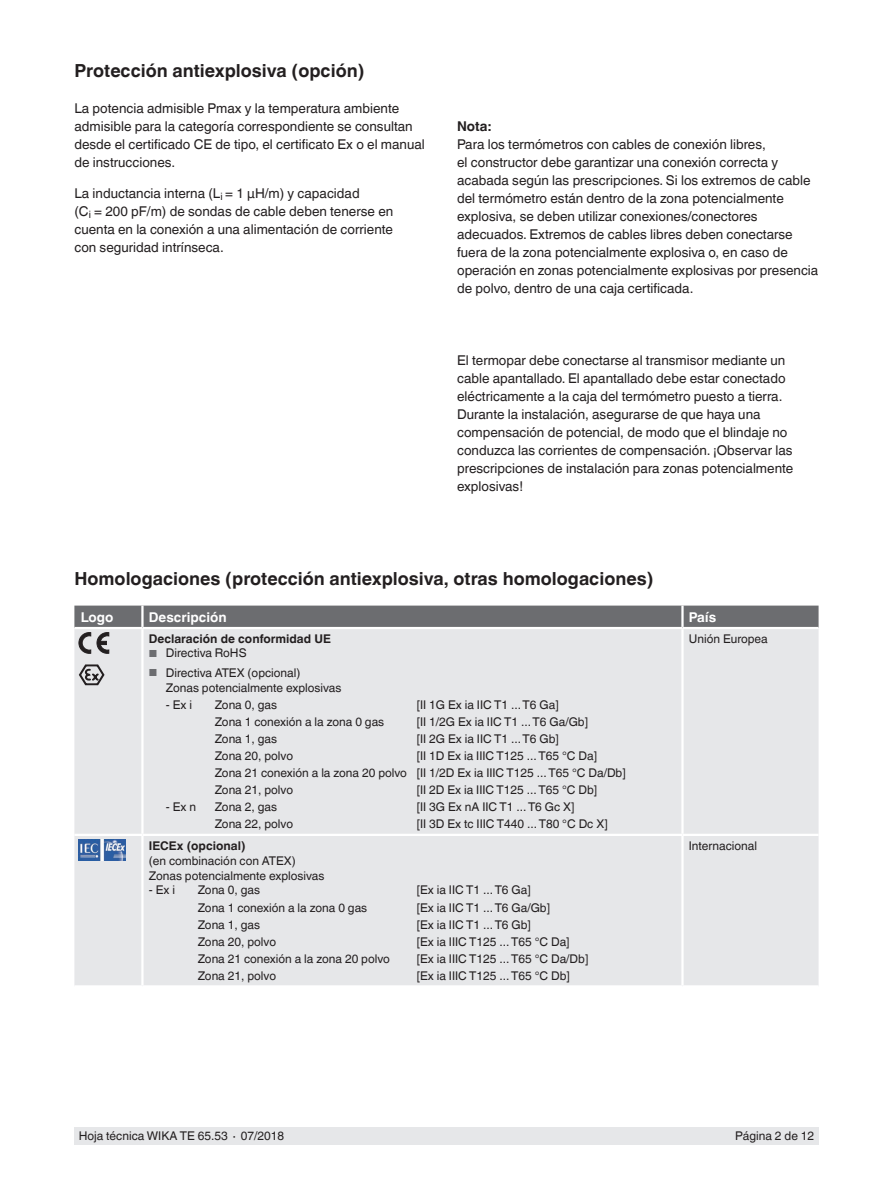
<style>
.page{position:relative;width:893px;height:1188px;background:#fff}
.page>*{position:absolute;margin:0;border:0;box-sizing:border-box;transform-origin:0 0}
.t1{font:700 18px "Helvetica World";color:#231f20}
.t2{font:13.5px/18px "Helvetica World";color:#231f20}
.t3{font:700 13.5px "Helvetica World";color:#fff}
.t4{font:700 13.5px "Helvetica World";color:#231f20}
.t5{font:12px/15px "Helvetica World";color:#231f20}
.t6{font:700 12px "Helvetica World";color:#231f20}
.s1{font-size:10.2px;color:#6c6d70}
</style>
<div class="page">
<div style="left:74px;top:1128px;width:745px;height:17px;background:#e6e7e9"></div>
<div style="left:74px;top:653px;width:745px;height:332px;background:#e6e7e9"></div>
<hr style="left:74px;top:834px;width:68px;height:2px;background:#fff">
<hr style="left:142px;top:834px;width:540px;height:2px;background:#fff">
<hr style="left:682px;top:834px;width:137px;height:2px;background:#fff">
<hr style="left:681px;top:629px;width:3px;height:205px;background:#fff">
<hr style="left:681px;top:836px;width:3px;height:149px;background:#fff">
<hr style="left:141px;top:629px;width:3px;height:205px;background:#fff">
<hr style="left:141px;top:836px;width:3px;height:149px;background:#fff">
<svg style="left:74px;top:606px;width:745px;height:47px;background:#afb0b3"></svg>
<svg style="left:79px;top:664px;width:26px;height:22px"></svg>
<img style="left:79px;top:839px;width:47px;height:21px">
<h1 class="t1" style="left:74px;top:60px;width:291px">Protección antiexplosiva (opción)</h1>
<p class="t2" style="left:74px;top:99px;width:352px">La potencia admisible Pmax y la temperatura ambiente admisible para la categoría correspondiente se consultan desde el certificado CE de tipo, el certificato Ex o el manual de instrucciones.</p>
<p class="t2" style="left:74px;top:185px;width:320px">La inductancia interna (L<sub>i</sub> = 1 µH/m) y capacidad<br>(C<sub>i</sub> = 200 pF/m) de sondas de cable deben tenerse en cuenta en la conexión a una alimentación de corriente con seguridad intrínseca.</p>
<p class="t4" style="left:457px;top:118px;width:36px">Nota:</p>
<p class="t2" style="left:457px;top:135px;width:363px">Para los termómetros con cables de conexión libres,<br>el constructor debe garantizar una conexión correcta y acabada según las prescripciones. Si los extremos de cable del termómetro están dentro de la zona potencialmente explosiva, se deben utilizar conexiones/conectores adecuados. Extremos de cables libres deben conectarse fuera de la zona potencialmente explosiva o, en caso de operación en zonas potencialmente explosivas por presencia de polvo, dentro de una caja certificada.</p>
<p class="t2" style="left:457px;top:351px;width:338px">El termopar debe conectarse al transmisor mediante un cable apantallado. El apantallado debe estar conectado eléctricamente a la caja del termómetro puesto a tierra.<br>Durante la instalación, asegurarse de que haya una compensación de potencial, de modo que el blindaje no conduzca las corrientes de compensación. ¡Observar las prescripciones de instalación para zonas potencialmente explosivas!</p>
<h1 class="t1" style="left:74px;top:568px;width:580px">Homologaciones (protección antiexplosiva, otras homologaciones)</h1>
<p class="t3" style="left:81px;top:609px;width:34px">Logo</p>
<p class="t3" style="left:149px;top:609px;width:79px">Descripción</p>
<p class="t3" style="left:689px;top:609px;width:29px">País</p>
<p class="t6" style="left:149px;top:632px;width:184px">Declaración de conformidad UE</p>
<p class="t5" style="left:149px;top:646px;width:99px"><span class="s1">■</span> Directiva RoHS</p>
<p class="t5" style="left:166px;top:665px;width:177px;text-indent:-17px"><span class="s1">■</span> Directiva ATEX (opcional)<br>Zonas potencialmente explosivas</p>
<p class="t5" style="left:166px;top:697px;width:28px">- Ex i</p>
<p class="t5" style="left:215px;top:697px;width:64px">Zona 0, gas</p>
<p class="t5" style="left:417px;top:697px;width:143px">[II 1G Ex ia IIC T1 ... T6 Ga]</p>
<p class="t5" style="left:215px;top:714px;width:171px">Zona 1 conexión a la zona 0 gas</p>
<p class="t5" style="left:417px;top:714px;width:173px">[II 1/2G Ex ia IIC T1 ... T6 Ga/Gb]</p>
<p class="t5" style="left:215px;top:731px;width:64px">Zona 1, gas</p>
<p class="t5" style="left:417px;top:731px;width:144px">[II 2G Ex ia IIC T1 ... T6 Gb]</p>
<p class="t5" style="left:215px;top:748px;width:80px">Zona 20, polvo</p>
<p class="t5" style="left:689px;top:631px;width:81px">Unión Europea</p>
<p class="t5" style="left:215px;top:747px;width:412px;line-height:17.1px;text-indent:202px">[II 1D Ex ia IIIC T125 ... T65 °C Da]<br>Zona 21 conexión a la zona 20 polvo [II 1/2D Ex ia IIIC T125 ... T65 °C Da/Db]<br>Zona 21, polvo</p>
<p class="t5" style="left:417px;top:783px;width:182px">[II 2D Ex ia IIIC T125 ... T65 °C Db]</p>
<p class="t5" style="left:166px;top:800px;width:32px">- Ex n</p>
<p class="t5" style="left:215px;top:800px;width:64px">Zona 2, gas</p>
<p class="t5" style="left:417px;top:800px;width:159px">[II 3G Ex nA IIC T1 ... T6 Gc X]</p>
<p class="t5" style="left:215px;top:817px;width:80px">Zona 22, polvo</p>
<p class="t5" style="left:417px;top:817px;width:192px">[II 3D Ex tc IIIC T440 ... T80 °C Dc X]</p>
<p class="t6" style="left:149px;top:839px;width:98px">IECEx (opcional)</p>
<p class="t5" style="left:149px;top:853px;width:177px">(en combinación con ATEX)<br>Zonas potencialmente explosivas</p>
<p class="t5" style="left:149px;top:883px;width:28px">- Ex i</p>
<p class="t5" style="left:198px;top:883px;width:64px">Zona 0, gas</p>
<p class="t5" style="left:417px;top:883px;width:115px">[Ex ia IIC T1 ... T6 Ga]</p>
<p class="t5" style="left:198px;top:900px;width:171px">Zona 1 conexión a la zona 0 gas</p>
<p class="t5" style="left:417px;top:900px;width:135px">[Ex ia IIC T1 ... T6 Ga/Gb]</p>
<p class="t5" style="left:198px;top:917px;width:64px">Zona 1, gas</p>
<p class="t5" style="left:417px;top:917px;width:116px">[Ex ia IIC T1 ... T6 Gb]</p>
<p class="t5" style="left:198px;top:934px;width:80px">Zona 20, polvo</p>
<p class="t5" style="left:417px;top:934px;width:154px">[Ex ia IIIC T125 ... T65 °C Da]</p>
<p class="t5" style="left:198px;top:951px;width:194px">Zona 21 conexión a la zona 20 polvo</p>
<p class="t5" style="left:417px;top:951px;width:173px">[Ex ia IIIC T125 ... T65 °C Da/Db]</p>
<p class="t5" style="left:198px;top:968px;width:80px">Zona 21, polvo</p>
<p class="t5" style="left:417px;top:968px;width:155px">[Ex ia IIIC T125 ... T65 °C Db]</p>
<p class="t5" style="left:689px;top:838px;width:70px">Internacional</p>
<p class="t5" style="left:79px;top:1129px;width:207px">Hoja técnica WIKA TE 65.53 ∙ 07/2018</p>
<p class="t5" style="left:735px;top:1129px;width:81px">Página 2 de 12</p>
</div>
